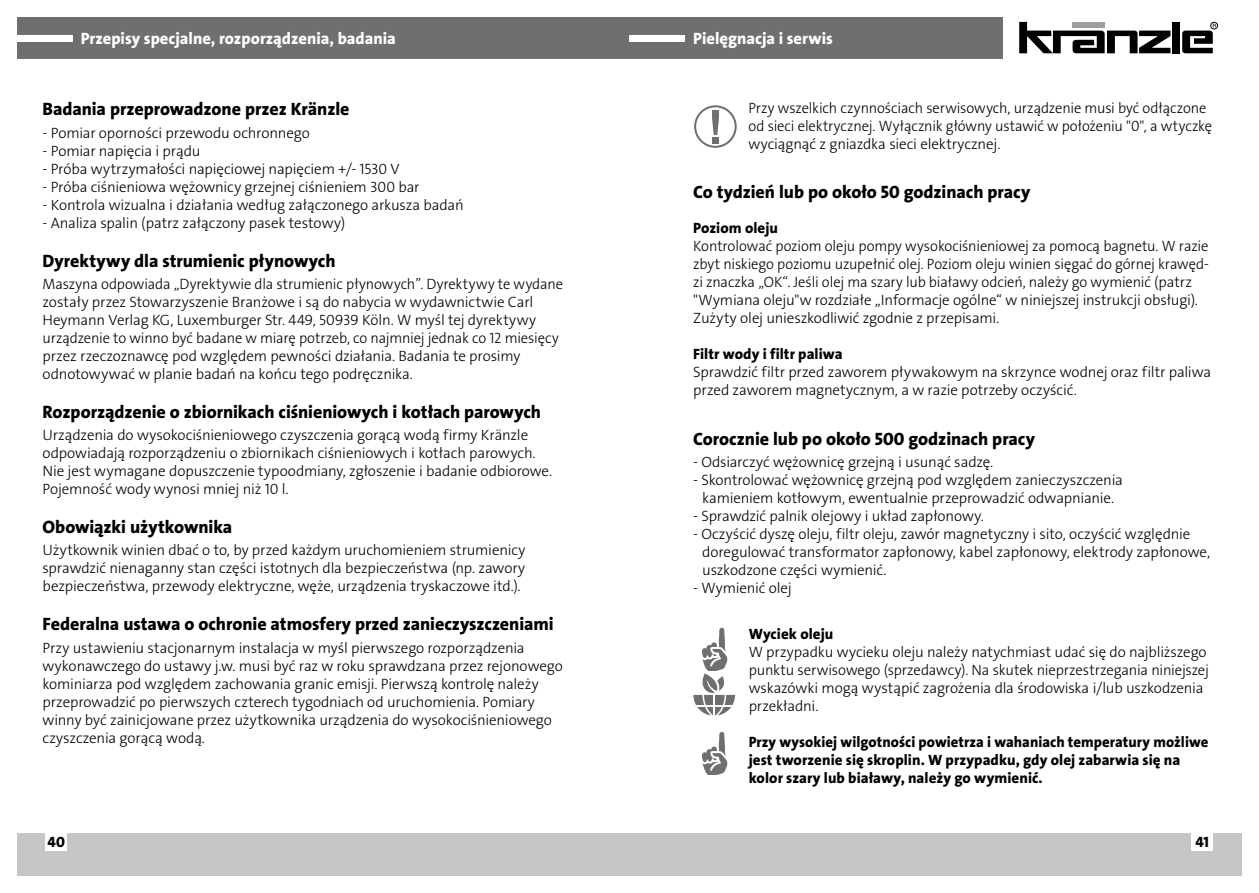
<style>
.page{position:relative;width:1259px;height:893px;background:#fff}
.page>*{position:absolute;margin:0;border:0;box-sizing:border-box;transform-origin:0 0}
.t1{font:18px "The Sans LP8 Ex Bld";letter-spacing:-.005em;color:#000}
.t2{font:16.5px "The Sans LP8 Ex Bld";color:#fff}
.t3{font:15px/18px "The Sans LP3 Lig";letter-spacing:-.01em;color:#000}
.t4{font:15px/18px "The Sans LP8 Ex Bld";letter-spacing:.005em;color:#000}
</style>
<div class="page">
<div style="left:629px;top:833px;width:613px;height:43px;background:#c6c6c6"></div>
<div style="left:17px;top:833px;width:612px;height:43px;background:#c6c6c6"></div>
<div style="left:1191px;top:833px;width:22px;height:18px;background:#fff"></div>
<div style="left:46px;top:833px;width:21px;height:18px;background:#fff"></div>
<div style="left:17px;top:17px;width:985px;height:41px;background:#706f6f"></div>
<div style="left:17px;top:35px;width:55px;height:6px;background:#fff"></div>
<div style="left:629px;top:35px;width:56px;height:6px;background:#fff"></div>
<svg style="left:1019px;top:22px;width:151px;height:31px"></svg>
<div style="left:1172px;top:22px;width:7px;height:31px;background:#000"></div>
<div style="left:1210px;top:22px;width:7px;height:7px;border:1px solid #000;border-radius:50%"></div>
<svg style="left:1182px;top:24px;width:34px;height:29px"></svg>
<svg style="left:694px;top:105px;width:42px;height:43px"></svg>
<div style="left:712px;top:137px;width:7px;height:6px;background:#706f6f"></div>
<svg style="left:693px;top:628px;width:42px;height:88px"></svg>
<svg style="left:702px;top:732px;width:26px;height:42px"></svg>
<p class="t2" style="left:81px;top:28px;width:316px">Przepisy specjalne, rozporządzenia, badania</p>
<p class="t2" style="left:693px;top:28px;width:141px">Pielęgnacja i serwis</p>
<p class="t1" style="left:43px;top:98px;width:309px">Badania przeprowadzone przez Kränzle</p>
<p class="t3" style="left:43px;top:124px;width:269px">- Pomiar oporności przewodu ochronnego</p>
<p class="t3" style="left:43px;top:142px;width:159px">- Pomiar napięcia i prądu</p>
<p class="t3" style="left:43px;top:160px;width:358px">- Próba wytrzymałości napięciowej napięciem +/- 1530 V</p>
<p class="t3" style="left:43px;top:178px;width:378px">- Próba ciśnieniowa wężownicy grzejnej ciśnieniem 300 bar</p>
<p class="t3" style="left:43px;top:196px;width:423px">- Kontrola wizualna i działania według załączonego arkusza badań</p>
<p class="t3" style="left:43px;top:214px;width:304px">- Analiza spalin (patrz załączony pasek testowy)</p>
<p class="t1" style="left:43px;top:249px;width:294px">Dyrektywy dla strumienic płynowych</p>
<p class="t3" style="left:43px;top:275px;width:522px">Maszyna odpowiada „Dyrektywie dla strumienic płynowych”. Dyrektywy te wydane zostały przez Stowarzyszenie Branżowe i są do nabycia w wydawnictwie Carl Heymann Verlag KG, Luxemburger Str. 449, 50939 Köln. W myśl tej dyrektywy urządzenie to winno być badane w miarę potrzeb, co najmniej jednak co 12 miesięcy przez rzeczoznawcę pod względem pewności działania. Badania te prosimy odnotowywać w planie badań na końcu tego podręcznika.</p>
<p class="t1" style="left:43px;top:400px;width:500px">Rozporządzenie o zbiornikach ciśnieniowych i kotłach parowych</p>
<p class="t3" style="left:43px;top:426px;width:511px">Urządzenia do wysokociśnieniowego czyszczenia gorącą wodą firmy Kränzle odpowiadają rozporządzeniu o zbiornikach ciśnieniowych i kotłach parowych.<br>Nie jest wymagane dopuszczenie typoodmiany, zgłoszenie i badanie odbiorowe.<br>Pojemność wody wynosi mniej niż 10 l.</p>
<p class="t1" style="left:43px;top:515px;width:191px">Obowiązki użytkownika</p>
<p class="t3" style="left:43px;top:541px;width:484px;text-align:justify">Użytkownik winien dbać o to, by przed każdym uruchomieniem strumienicy sprawdzić nienaganny stan części istotnych dla bezpieczeństwa (np. zawory bezpieczeństwa, przewody elektryczne, węże, urządzenia tryskaczowe itd.).</p>
<p class="t1" style="left:43px;top:613px;width:513px">Federalna ustawa o ochronie atmosfery przed zanieczyszczeniami</p>
<p class="t3" style="left:43px;top:639px;width:522px">Przy ustawieniu stacjonarnym instalacja w myśl pierwszego rozporządzenia wykonawczego do ustawy j.w. musi być raz w roku sprawdzana przez rejonowego kominiarza pod względem zachowania granic emisji. Pierwszą kontrolę należy przeprowadzić po pierwszych czterech tygodniach od uruchomienia. Pomiary winny być zainicjowane przez użytkownika urządzenia do wysokociśnieniowego czyszczenia gorącą wodą.</p>
<p class="t3" style="left:748px;top:99px;width:465px">Przy wszelkich czynnościach serwisowych, urządzenie musi być odłączone od sieci elektrycznej. Wyłącznik główny ustawić w położeniu "0", a wtyczkę wyciągnąć z gniazdka sieci elektrycznej.</p>
<p class="t1" style="left:693px;top:181px;width:338px">Co tydzień lub po około 50 godzinach pracy</p>
<p class="t4" style="left:693px;top:219px;width:86px">Poziom oleju</p>
<p class="t3" style="left:693px;top:237px;width:517px">Kontrolować poziom oleju pompy wysokociśnieniowej za pomocą bagnetu. W razie zbyt niskiego poziomu uzupełnić olej. Poziom oleju winien sięgać do górnej krawęd&shy;zi znaczka „OK“. Jeśli olej ma szary lub białawy odcień, należy go wymienić (patrz "Wymiana oleju"w rozdziałe „Informacje ogólne“ w niniejszej instrukcji obsługi).<br>Zużyty olej unieszkodliwić zgodnie z przepisami.</p>
<p class="t4" style="left:693px;top:345px;width:151px">Filtr wody i filtr paliwa</p>
<p class="t3" style="left:693px;top:363px;width:520px">Sprawdzić filtr przed zaworem pływakowym na skrzynce wodnej oraz filtr paliwa przed zaworem magnetycznym, a w razie potrzeby oczyścić.</p>
<p class="t1" style="left:693px;top:428px;width:343px">Corocznie lub po około 500 godzinach pracy</p>
<p class="t3" style="left:693px;top:453px;width:302px">- Odsiarczyć wężownicę grzejną i usunąć sadzę.</p>
<p class="t3" style="left:693px;top:471px;width:431px;text-align:center">- Skontrolować wężownicę grzejną pod względem zanieczyszczenia kamieniem kotłowym, ewentualnie przeprowadzić odwapnianie.</p>
<p class="t3" style="left:693px;top:507px;width:292px">- Sprawdzić palnik olejowy i układ zapłonowy.</p>
<p class="t3" style="left:702px;top:525px;width:509px;text-indent:-9px">- Oczyścić dyszę oleju, filtr oleju, zawór magnetyczny i sito, oczyścić względnie doregulować transformator zapłonowy, kabel zapłonowy, elektrody zapłonowe, uszkodzone części wymienić.</p>
<p class="t3" style="left:693px;top:579px;width:100px">- Wymienić olej</p>
<p class="t4" style="left:748px;top:625px;width:86px">Wyciek oleju</p>
<p class="t3" style="left:748px;top:643px;width:462px">W przypadku wycieku oleju należy natychmiast udać się do najbliższego punktu serwisowego (sprzedawcy). Na skutek nieprzestrzegania niniejszej wskazówki mogą wystąpić zagrożenia dla środowiska i/lub uszkodzenia przekładni.</p>
<p class="t4" style="left:748px;top:733px;width:461px">Przy wysokiej wilgotności powietrza i wahaniach temperatury możliwe jest tworzenie się skroplin. W przypadku, gdy olej zabarwia się na kolor szary lub białawy, należy go wymienić.</p>
<p class="t4" style="left:48px;top:833px;width:19px">40</p>
<p class="t4" style="left:1195px;top:833px;width:15px">41</p>
</div>
